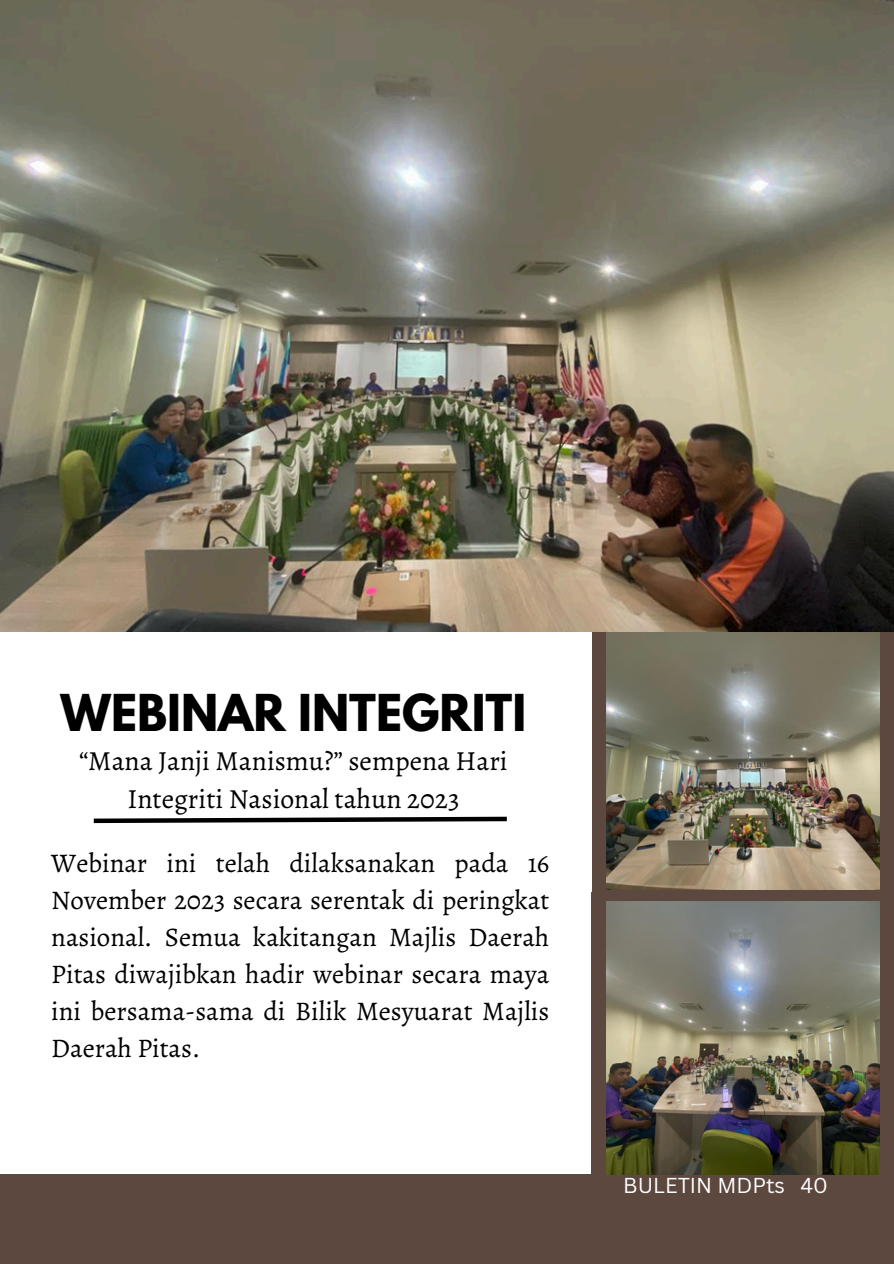
<style>
.page{position:relative;width:894px;height:1264px;background:#fff}
.page>*{position:absolute;margin:0;border:0;box-sizing:border-box;transform-origin:0 0}
.t1{font:700 45px "League Spartan";color:#000}
.t2{font:27.6px/38.2px "Alegreya";color:#000;text-align:center}
.t3{font:26.85px/37.2px "Alegreya";color:#000;text-align:justify}
.t4{font:21px "Canva Sans";color:#fff}
</style>
<div class="page">
<div style="left:591px;top:612px;width:302px;height:286px;background:#5c483f"></div>
<img style="left:606px;top:631px;width:273px;height:258px">
<div style="left:0;top:1174px;width:893px;height:89px;background:#5c483f"></div>
<svg style="left:93px;top:816px;width:414px;height:8px"></svg>
<div style="left:591px;top:892px;width:302px;height:290px;background:#5c483f"></div>
<img style="left:606px;top:901px;width:273px;height:273px">
<img style="left:0;top:0;width:893px;height:631px">
<h2 class="t1" style="left:61px;top:690px;width:467px">WEBINAR INTEGRITI</h2>
<h2 class="t2" style="left:79px;top:741px;width:430px">“Mana Janji Manismu?” sempena Hari<br>Integriti Nasional tahun 2023</h2>
<p class="t3" style="left:51px;top:844px;width:499px">Webinar ini telah dilaksanakan pada 16<br>November 2023 secara serentak di peringkat nasional. Semua kakitangan Majlis Daerah Pitas diwajibkan hadir webinar secara maya ini bersama-sama di Bilik Mesyuarat Majlis Daerah Pitas.</p>
<p class="t4" style="left:623px;top:1170px;width:206px">BULETIN MDPts 40</p>
</div>
